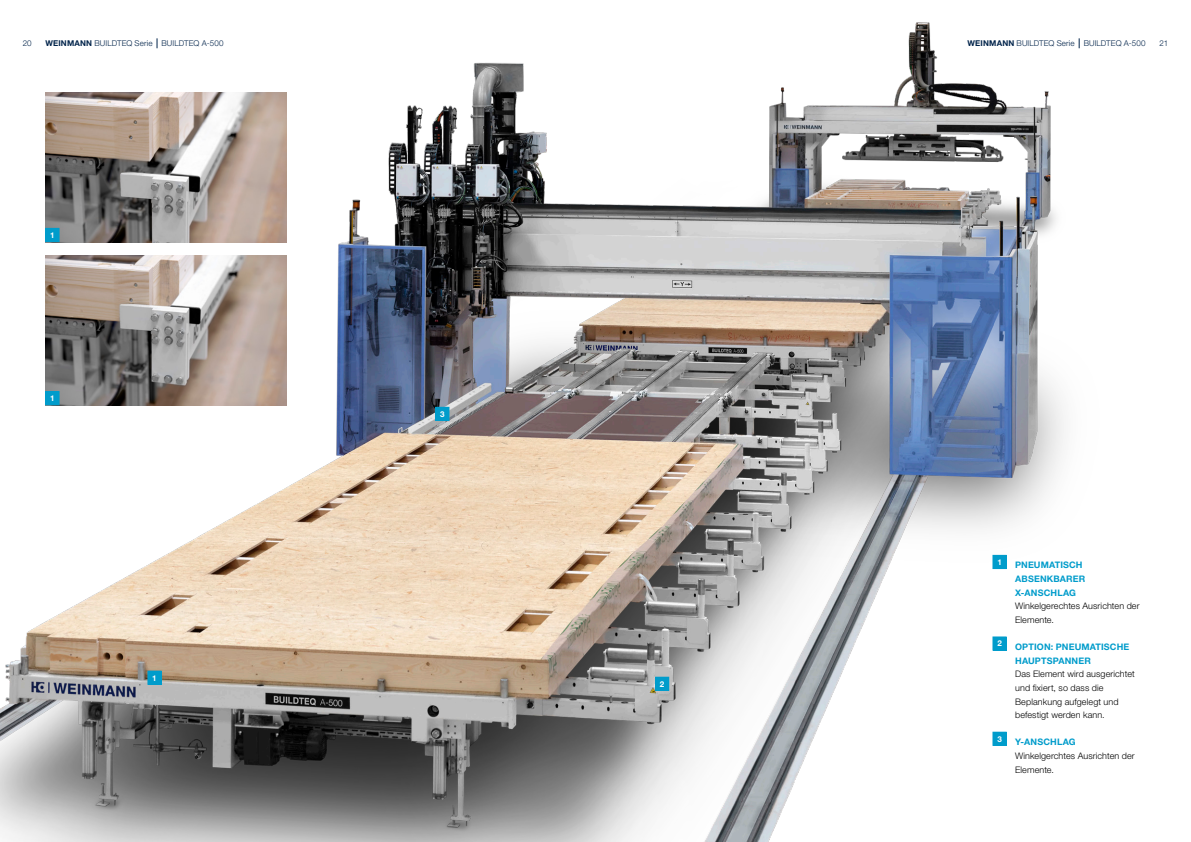
<style>
.page{position:relative;width:1191px;height:842px;background:#fff}
.page>*{position:absolute;margin:0;border:0;box-sizing:border-box;transform-origin:0 0}
.Text_9pt_13_6_light_black{font:300 9px/13.6px "Helvetica Neue LTW1 G";letter-spacing:.01em;color:#000}
.Text_9pt_13_6_light_black-2{font:700 9px/13.6px "Helvetica Neue LTW1 G";letter-spacing:.015em;color:#009ccb}
._01_Musterseiten_Rubriken_Pagina_rechts{font:300 8px "Helvetica Neue LTW1 G";letter-spacing:.015em;color:#00234a}
._01_Musterseiten_Rubriken_Pagina_links{font:300 8px "Helvetica Neue LTW1 G";letter-spacing:.015em;color:#00234a}
.NummerTabelle_8pt_bold_white{font:700 8px "Helvetica Neue LTW1 G";color:#fff}
.s1{font-weight:700}
</style>
<div class="page">
<img style="left:0;top:22px;width:1080px;height:820px">
<img style="left:45px;top:256px;width:241px;height:149px">
<img style="left:45px;top:92px;width:241px;height:150px">
<div style="left:148px;top:671px;width:13px;height:13px;background:#009ccb"></div>
<div style="left:147px;top:671px;width:15px;height:14px;border:1px solid #009ccb"></div>
<div style="left:655px;top:677px;width:13px;height:13px;background:#009ccb"></div>
<div style="left:655px;top:677px;width:14px;height:14px;border:1px solid #009ccb"></div>
<div style="left:436px;top:407px;width:13px;height:13px;background:#009ccb"></div>
<div style="left:435px;top:407px;width:14px;height:14px;border:1px solid #009ccb"></div>
<div style="left:46px;top:228px;width:13px;height:14px;background:#009ccb"></div>
<div style="left:45px;top:228px;width:15px;height:14px;border:1px solid #009ccb"></div>
<div style="left:46px;top:392px;width:13px;height:13px;background:#009ccb"></div>
<div style="left:45px;top:391px;width:15px;height:14px;border:1px solid #009ccb"></div>
<div style="left:993px;top:555px;width:13px;height:13px;background:#009ccb"></div>
<div style="left:992px;top:555px;width:14px;height:14px;border:1px solid #009ccb"></div>
<div style="left:993px;top:637px;width:13px;height:13px;background:#009ccb"></div>
<div style="left:992px;top:636px;width:14px;height:15px;border:1px solid #009ccb"></div>
<div style="left:993px;top:732px;width:13px;height:13px;background:#009ccb"></div>
<div style="left:992px;top:732px;width:14px;height:14px;border:1px solid #009ccb"></div>
<p class="_01_Musterseiten_Rubriken_Pagina_rechts" style="left:23px;top:39px;width:10px">20</p>
<p class="_01_Musterseiten_Rubriken_Pagina_links" style="left:45px;top:39px;width:180px"><span class="s1">WEINMANN</span> BUILDTEQ Serie BUILDTEQ A-500</p>
<p class="_01_Musterseiten_Rubriken_Pagina_rechts" style="left:967px;top:39px;width:180px"><span class="s1">WEINMANN</span> BUILDTEQ Serie BUILDTEQ A-500</p>
<p class="_01_Musterseiten_Rubriken_Pagina_rechts" style="left:1159px;top:39px;width:10px">21</p>
<p class="NummerTabelle_8pt_bold_white" style="left:50px;top:230px;width:6px">1</p>
<p class="NummerTabelle_8pt_bold_white" style="left:50px;top:393px;width:6px">1</p>
<p class="NummerTabelle_8pt_bold_white" style="left:152px;top:673px;width:6px">1</p>
<p class="NummerTabelle_8pt_bold_white" style="left:440px;top:409px;width:6px">3</p>
<p class="NummerTabelle_8pt_bold_white" style="left:660px;top:679px;width:6px">2</p>
<p class="NummerTabelle_8pt_bold_white" style="left:997px;top:557px;width:6px">1</p>
<p class="Text_9pt_13_6_light_black-2" style="left:1015px;top:558px;width:72px">PNEUMATISCH<br>ABSENKBARER<br>X-ANSCHLAG</p>
<p class="Text_9pt_13_6_light_black" style="left:1015px;top:599px;width:126px">Winkelgerechtes Ausrichten der<br>Elemente.</p>
<p class="NummerTabelle_8pt_bold_white" style="left:997px;top:639px;width:6px">2</p>
<p class="Text_9pt_13_6_light_black-2" style="left:1015px;top:640px;width:116px">OPTION: PNEUMATISCHE<br>HAUPTSPANNER</p>
<p class="Text_9pt_13_6_light_black" style="left:1015px;top:667px;width:121px">Das Element wird ausgerichtet und fixiert, so dass die<br>Beplankung aufgelegt und befestigt werden kann.</p>
<p class="NummerTabelle_8pt_bold_white" style="left:997px;top:734px;width:6px">3</p>
<p class="Text_9pt_13_6_light_black-2" style="left:1015px;top:735px;width:62px">Y-ANSCHLAG</p>
<p class="Text_9pt_13_6_light_black" style="left:1015px;top:749px;width:121px">Winkelgerchtes Ausrichten der<br>Elemente.</p>
</div>
